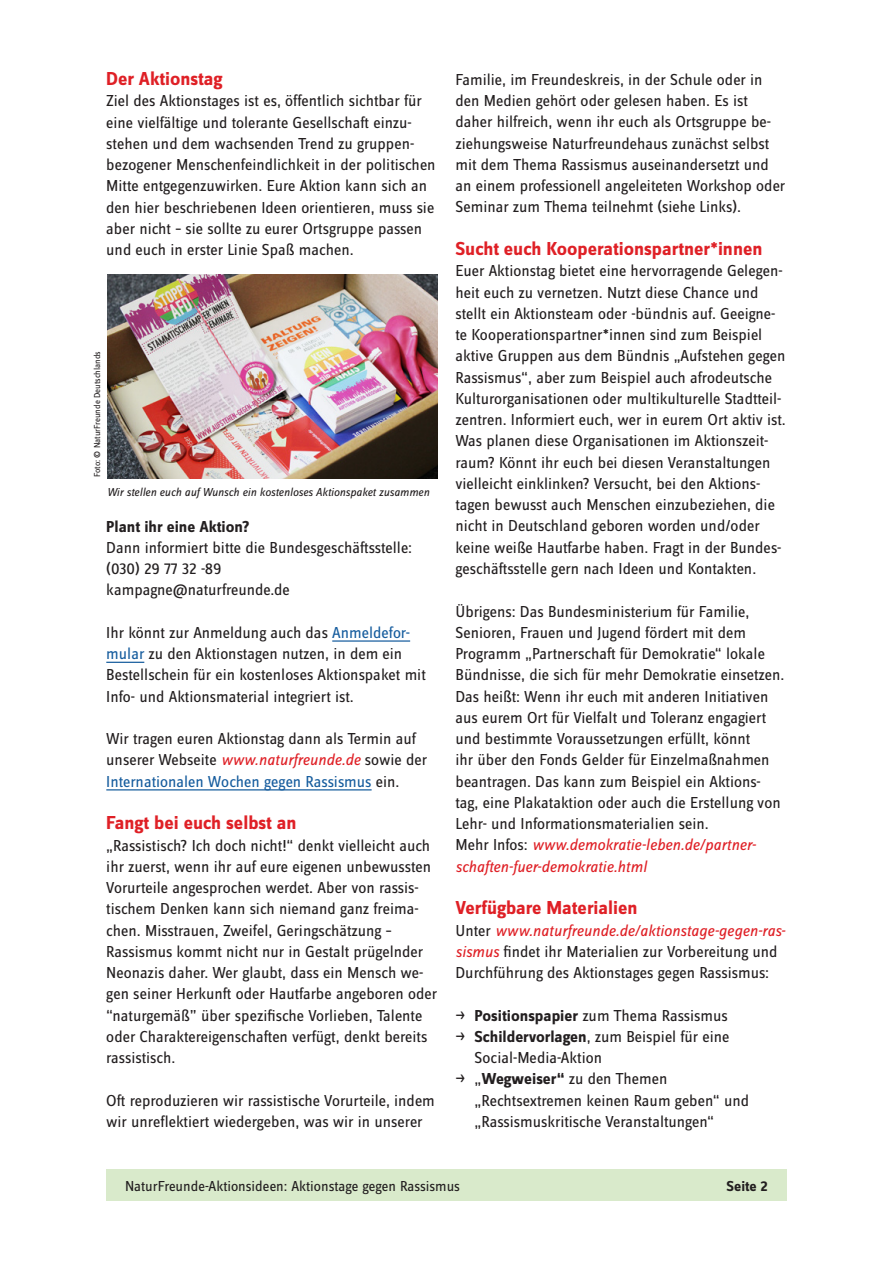
<style>
.page{position:relative;width:893px;height:1263px;background:#fff}
.page>*{position:absolute;margin:0;border:0;box-sizing:border-box;transform-origin:0 0}
.t1{font:700 19.5px "Zine Sans Dis OT";color:#df2026}
.t2{font:16.5px/21.3px "Zine Sans Dis OT";color:#231f20}
.t3{font:700 16.5px "Zine Sans Dis OT";color:#231f20}
.t4{font:15px "Zine Sans Dis OT";color:#231f20}
.t5{font:700 15px "Zine Sans Dis OT";color:#231f20}
.t6{font:italic 12px "Zine Sans Dis OT";color:#231f20}
.t7{font:9px "Zine Sans Dis OT";color:#231f20}
.s1{color:#175d9e}
.s2{font-style:italic;color:#df2026}
.s3{font-weight:700}
</style>
<div class="page">
<hr style="left:332px;top:640px;width:78px;height:2px;background:#175d9e">
<hr style="left:106px;top:662px;width:38px;height:1px;background:#175d9e">
<hr style="left:106px;top:789px;width:266px;height:1px;background:#175d9e">
<div style="left:106px;top:1169px;width:681px;height:31px;background:#d9eacb"></div>
<img style="left:107px;top:274px;width:331px;height:204px">
<p class="t1" style="left:106px;top:69px;width:118px">Der Aktionstag</p>
<p class="t2" style="left:106px;top:91px;width:331px">Ziel des Aktionstages ist es, öffentlich sichtbar für eine vielfältige und tolerante Gesellschaft einzu&shy;stehen und dem wachsenden Trend zu gruppen&shy;bezogener Menschenfeindlichkeit in der politischen Mitte entgegenzuwirken. Eure Aktion kann sich an den hier beschriebenen Ideen orientieren, muss sie aber nicht – sie sollte zu eurer Ortsgruppe passen und euch in erster Linie Spaß machen.</p>
<p class="t7" style="left:93px;top:477px;width:127px;rotate:-90deg">Foto: © NaturFreunde Deutschlands</p>
<p class="t6" style="left:107px;top:487px;width:324px">Wir stellen euch auf Wunsch ein kostenloses Aktionspaket zusammen</p>
<p class="t3" style="left:106px;top:518px;width:145px">Plant ihr eine Aktion?</p>
<p class="t2" style="left:106px;top:537px;width:307px">Dann informiert bitte die Bundesgeschäftsstelle: (030) 29 77 32 -89<br>kampagne@naturfreunde.de</p>
<p class="t2" style="left:106px;top:622px;width:321px">Ihr könnt zur Anmeldung auch das <span class="s1">Anmeldefor&shy;mular</span> zu den Aktionstagen nutzen, in dem ein Bestellschein für ein kostenloses Aktionspaket mit Info- und Aktionsmaterial integriert ist.</p>
<p class="t2" style="left:106px;top:729px;width:322px">Wir tragen euren Aktionstag dann als Termin auf unserer Webseite <span class="s2">www.naturfreunde.de</span> sowie der<br><span class="s1">Internationalen Wochen gegen Rassismus</span> ein.</p>
<p class="t1" style="left:106px;top:813px;width:192px">Fangt bei euch selbst an</p>
<p class="t2" style="left:106px;top:835px;width:332px">„Rassistisch? Ich doch nicht!“ denkt vielleicht auch ihr zuerst, wenn ihr auf eure eigenen unbewussten Vorurteile angesprochen werdet. Aber von rassis&shy;tischem Denken kann sich niemand ganz freima&shy;chen. Misstrauen, Zweifel, Geringschätzung – Rassismus kommt nicht nur in Gestalt prügelnder Neonazis daher. Wer glaubt, dass ein Mensch we&shy;gen seiner Herkunft oder Hautfarbe angeboren oder “naturgemäß” über spezifische Vorlieben, Talente oder Charaktereigenschaften verfügt, denkt bereits rassistisch.</p>
<p class="t2" style="left:106px;top:1090px;width:330px">Oft reproduzieren wir rassistische Vorurteile, indem wir unreflektiert wiedergeben, was wir in unserer</p>
<p class="t2" style="left:455px;top:70px;width:331px">Familie, im Freundeskreis, in der Schule oder in den Medien gehört oder gelesen haben. Es ist daher hilfreich, wenn ihr euch als Ortsgruppe be&shy;ziehungsweise Naturfreundehaus zunächst selbst mit dem Thema Rassismus auseinandersetzt und an einem professionell angeleiteten Workshop oder Seminar zum Thema teilnehmt (siehe Links).</p>
<p class="t1" style="left:455px;top:239px;width:309px">Sucht euch Kooperationspartner*innen</p>
<p class="t2" style="left:455px;top:261px;width:332px">Euer Aktionstag bietet eine hervorragende Gelegen&shy;heit euch zu vernetzen. Nutzt diese Chance und stellt ein Aktionsteam oder -bündnis auf. Geeigne&shy;te Kooperationspartner*innen sind zum Beispiel aktive Gruppen aus dem Bündnis „Aufstehen gegen Rassismus“, aber zum Beispiel auch afrodeutsche Kulturorganisationen oder multikulturelle Stadtteil&shy;zentren. Informiert euch, wer in eurem Ort aktiv ist.<br>Was planen diese Organisationen im Aktionszeit&shy;raum? Könnt ihr euch bei diesen Veranstaltungen vielleicht einklinken? Versucht, bei den Aktions&shy;tagen bewusst auch Menschen einzubeziehen, die nicht in Deutschland geboren worden und/oder keine weiße Hautfarbe haben. Fragt in der Bundes&shy;geschäftsstelle gern nach Ideen und Kontakten.</p>
<p class="t2" style="left:455px;top:601px;width:330px">Übrigens: Das Bundesministerium für Familie, Senioren, Frauen und Jugend fördert mit dem Programm „Partnerschaft für Demokratie“ lokale Bündnisse, die sich für mehr Demokratie einsetzen.<br>Das heißt: Wenn ihr euch mit anderen Initiativen aus eurem Ort für Vielfalt und Toleranz engagiert und bestimmte Voraussetzungen erfüllt, könnt<br>ihr über den Fonds Gelder für Einzelmaßnahmen beantragen. Das kann zum Beispiel ein Aktions&shy;tag, eine Plakataktion oder auch die Erstellung von Lehr- und Informationsmaterialien sein.<br>Mehr Infos: <span class="s2">www.demokratie-leben.de/partner&shy;schaften-fuer-demokratie.html</span></p>
<p class="t1" style="left:455px;top:898px;width:183px">Verfügbare Materialien</p>
<p class="t2" style="left:455px;top:920px;width:332px">Unter <span class="s2">www.naturfreunde.de/aktionstage-gegen-ras&shy;sismus</span> findet ihr Materialien zur Vorbereitung und<br>Durchführung des Aktionstages gegen Rassismus:</p>
<p class="t2" style="left:455px;top:1005px;width:274px">→ <span class="s3">Positionspapier</span> zum Thema Rassismus</p>
<p class="t2" style="left:475px;top:1026px;width:256px;text-indent:-19px">→ <span class="s3">Schildervorlagen</span>, zum Beispiel für eine<br>Social-Media-Aktion</p>
<p class="t2" style="left:475px;top:1069px;width:276px;text-indent:-19px">→ „<span class="s3">Wegweiser“</span> zu den Themen „Rechtsextremen keinen Raum geben“ und „Rassismuskritische Veranstaltungen“</p>
<p class="t4" style="left:125px;top:1178px;width:337px">NaturFreunde-Aktionsideen: Aktionstage gegen Rassismus</p>
<p class="t5" style="left:727px;top:1178px;width:43px">Seite 2</p>
</div>
